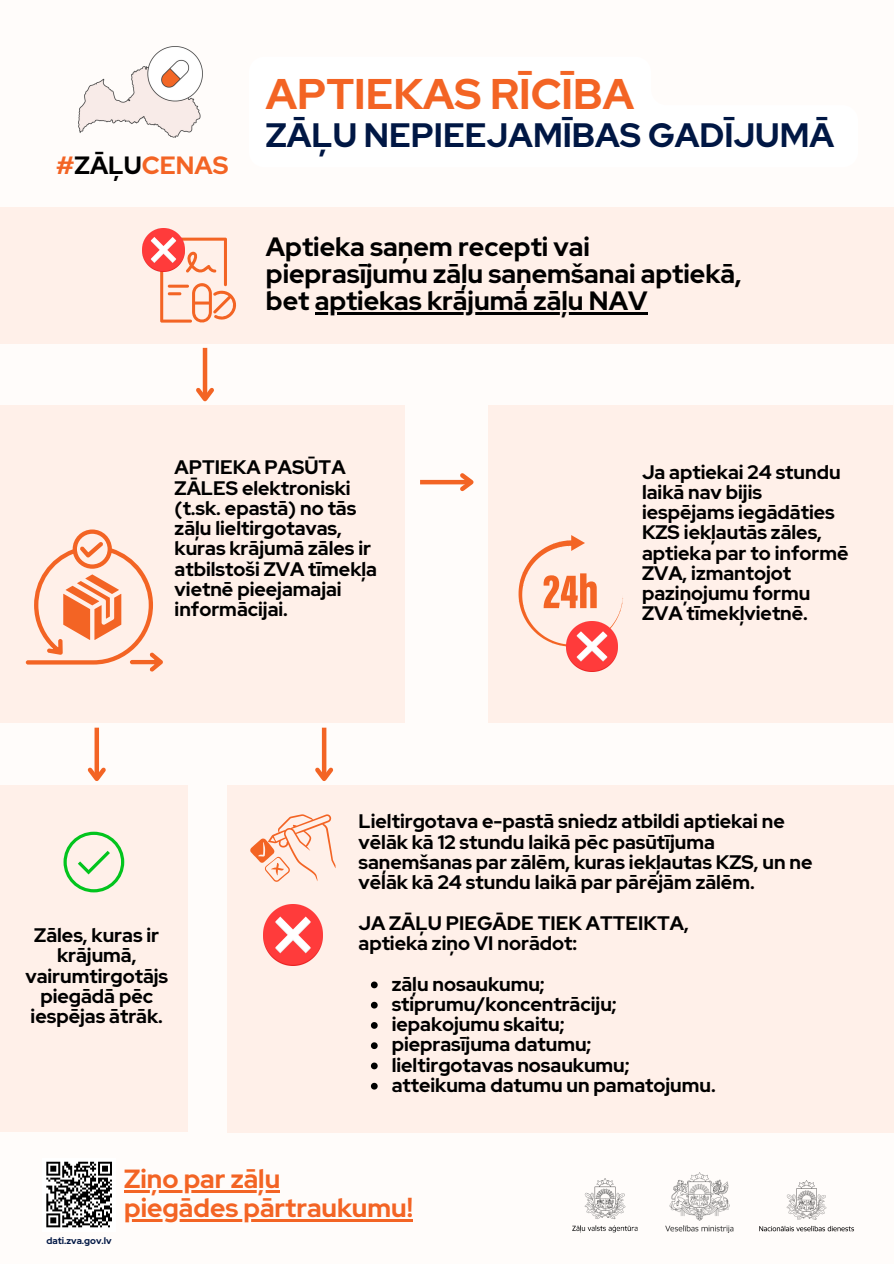
<style>
.page{position:relative;width:894px;height:1264px;background:#fff}
.page>*{position:absolute;margin:0;border:0;box-sizing:border-box;transform-origin:0 0}
.t1{font:700 42.75px "Red Hat Display";color:#f36424}
.t2{font:700 33.75px "Red Hat Display";color:#001744}
.t3{font:700 26.4px/27px "Red Hat Display";color:#000}
.t4{font:700 26.1px "Red Hat Display";color:#f36424}
.t5{font:700 24.9px "Red Hat Display";color:#f36424}
.t6{font:700 19.5px/20.2px "Red Hat Display";color:#000}
.t7{font:700 9.45px "Red Hat Display";color:#001744}
.s1{color:#000}
</style>
<div class="page">
<div style="left:0;top:0;width:893px;height:1263px;background:#fffcfa"></div>
<img style="left:79px;top:47px;width:123px;height:91px">
<div style="left:0;top:207px;width:893px;height:136px;background:#fff0e9"></div>
<div style="left:0;top:405px;width:405px;height:318px;background:#fff0e9"></div>
<div style="left:227px;top:785px;width:666px;height:347px;background:#fff0e9"></div>
<div style="left:0;top:785px;width:188px;height:347px;background:#fff0e9"></div>
<div style="left:488px;top:405px;width:404px;height:318px;background:#fff0e9"></div>
<svg style="left:157px;top:228px;width:80px;height:95px"></svg>
<img style="left:142px;top:229px;width:42px;height:42px">
<hr style="left:203px;top:348px;width:4px;height:51px;background:#f36424">
<svg style="left:196px;top:384px;width:18px;height:18px"></svg>
<hr style="left:420px;top:480px;width:51px;height:4px;background:#f36424">
<svg style="left:456px;top:473px;width:18px;height:19px"></svg>
<svg style="left:26px;top:529px;width:137px;height:143px"></svg>
<svg style="left:518px;top:535px;width:104px;height:111px"></svg>
<img style="left:566px;top:621px;width:51px;height:51px">
<div style="left:94px;top:727px;width:5px;height:52px;background:#f36424"></div>
<svg style="left:87px;top:763px;width:19px;height:18px"></svg>
<hr style="left:322px;top:727px;width:4px;height:52px;background:#f36424">
<svg style="left:315px;top:763px;width:19px;height:18px"></svg>
<img style="left:263px;top:904px;width:60px;height:61px">
<svg style="left:63px;top:831px;width:61px;height:61px"></svg>
<svg style="left:250px;top:814px;width:85px;height:67px"></svg>
<hr style="left:314px;top:312px;width:333px;height:3px;background:#000">
<svg style="left:371px;top:981px;width:6px;height:7px"></svg>
<svg style="left:371px;top:1001px;width:6px;height:7px"></svg>
<svg style="left:371px;top:1022px;width:6px;height:6px"></svg>
<svg style="left:371px;top:1042px;width:6px;height:7px"></svg>
<svg style="left:371px;top:1062px;width:6px;height:7px"></svg>
<svg style="left:371px;top:1082px;width:6px;height:7px"></svg>
<hr style="left:124px;top:1189px;width:156px;height:3px;background:#f36424">
<hr style="left:124px;top:1219px;width:289px;height:2px;background:#f36424">
<div style="left:42px;top:1157px;width:74px;height:74px;background:#fff"></div>
<svg style="left:46px;top:1161px;width:66px;height:67px"></svg>
<img style="left:572px;top:1172px;width:131px;height:61px">
<img style="left:703px;top:1174px;width:151px;height:59px">
<p class="t5" style="left:56px;top:149px;width:174px">#<span class="s1">ZĀĻU</span>CENAS</p>
<p class="t1" style="left:266px;top:66px;width:369px">APTIEKAS RĪCĪBA</p>
<p class="t2" style="left:266px;top:113px;width:569px">ZĀĻU NEPIEEJAMĪBAS GADĪJUMĀ</p>
<h1 class="t3" style="left:266px;top:233px;width:477px">Aptieka saņem recepti vai pieprasījumu zāļu saņemšanai aptiekā, bet aptiekas krājumā zāļu NAV</h1>
<p class="t6" style="left:174px;top:457px;width:204px">APTIEKA PASŪTA<br>ZĀLES elektroniski (t.sk. epastā) no tās zāļu lieltirgotavas, kuras krājumā zāles ir atbilstoši ZVA tīmekļa vietnē pieejamajai informācijai.</p>
<h2 class="t6" style="left:641px;top:461px;width:208px">Ja aptiekai 24 stundu laikā nav bijis iespējams iegādāties<br>KZS iekļautās zāles, aptieka par to informē<br>ZVA, izmantojot paziņojumu formu<br>ZVA tīmekļvietnē.</h2>
<p class="t6" style="left:25px;top:925px;width:144px;text-align:center">Zāles, kuras ir krājumā, vairumtirgotājs piegādā pēc iespējas ātrāk.</p>
<p class="t6" style="left:358px;top:811px;width:455px">Lieltirgotava e-pastā sniedz atbildi aptiekai ne vēlāk kā 12 stundu laikā pēc pasūtījuma saņemšanas par zālēm, kuras iekļautas KZS, un ne vēlāk kā 24 stundu laikā par pārējām zālēm.</p>
<h3 class="t6" style="left:358px;top:912px;width:331px">JA ZĀĻU PIEGĀDE TIEK ATTEIKTA, aptieka ziņo VI norādot:</h3>
<p class="t6" style="left:391px;top:973px;width:154px">zāļu nosaukumu;</p>
<p class="t6" style="left:391px;top:993px;width:226px">stiprumu/koncentrāciju;</p>
<p class="t6" style="left:391px;top:1013px;width:174px">iepakojumu skaitu;</p>
<h3 class="t6" style="left:391px;top:1034px;width:201px">pieprasījuma datumu;</h3>
<p class="t6" style="left:391px;top:1054px;width:239px">lieltirgotavas nosaukumu;</p>
<p class="t6" style="left:391px;top:1074px;width:325px">atteikuma datumu un pamatojumu.</p>
<p class="t7" style="left:47px;top:1234px;width:66px">dati.zva.gov.lv</p>
<h3 class="t4" style="left:124px;top:1161px;width:157px">Ziņo par zāļu</h3>
<p class="t4" style="left:124px;top:1190px;width:290px">piegādes pārtraukumu!</p>
</div>
